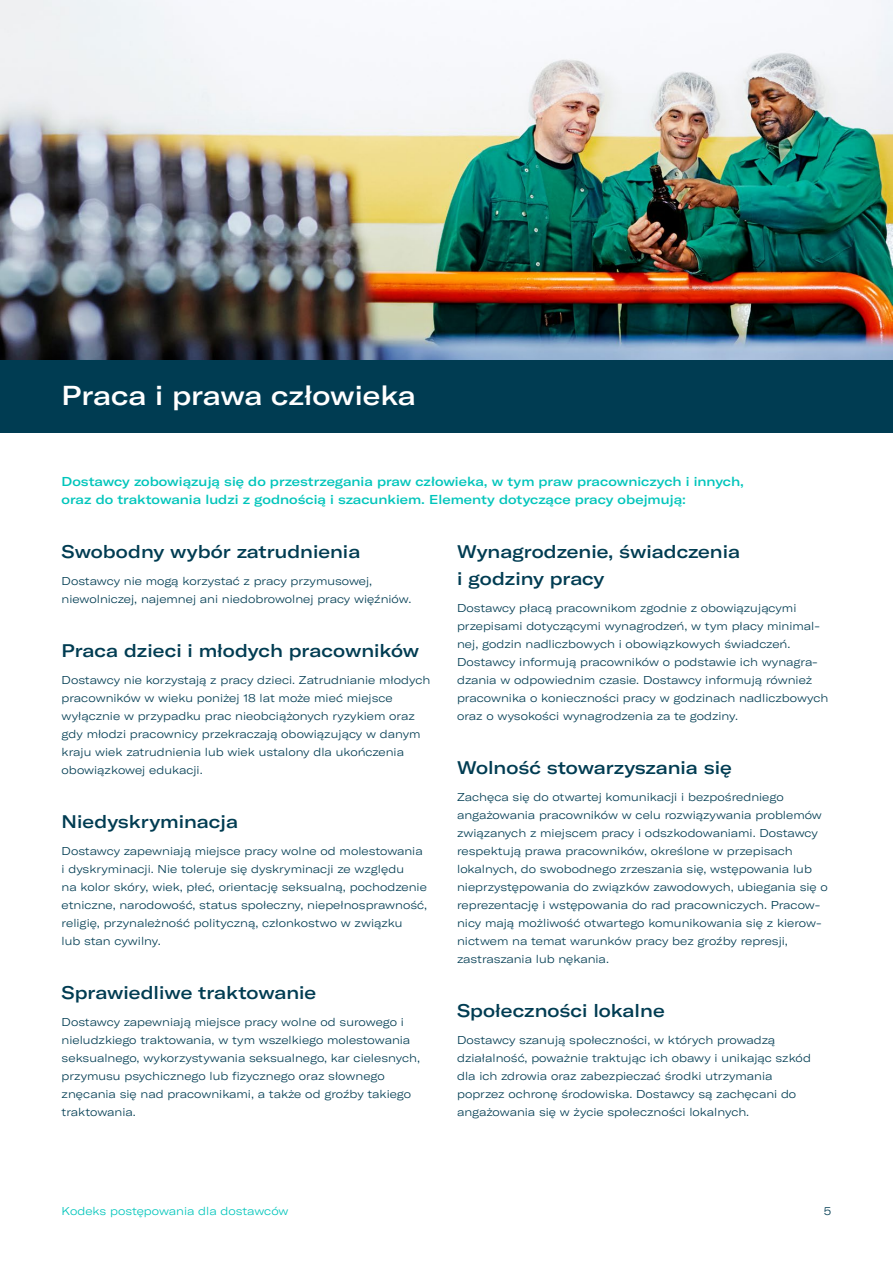
<style>
.page{position:relative;width:893px;height:1263px;background:#fff}
.page>*{position:absolute;margin:0;border:0;box-sizing:border-box;transform-origin:0 0}
.t1{font:500 expanded 27px "GT America";color:#fff}
.t2{font:500 expanded 18px/27px "GT America";color:#003c52}
.t3{font:500 expanded 12.75px/18px "GT America";color:#00c5bb}
.t4{font:300 expanded 11.25px/18px "GT America";color:#003c52}
.t5{font:300 expanded 11.25px "GT America";color:#00c5bb}
</style>
<div class="page">
<img style="left:0;top:0;width:893px;height:360px">
<div style="left:0;top:360px;width:893px;height:72px;background:#003c52"></div>
<h1 class="t1" style="left:62px;top:379px;width:356px">Praca i prawa człowieka</h1>
<p class="t3" style="left:62px;top:472px;width:684px">Dostawcy zobowiązują się do przestrzegania praw człowieka, w tym praw pracowniczych i innych, oraz do traktowania ludzi z godnością i szacunkiem. Elementy dotyczące pracy obejmują:</p>
<h2 class="t2" style="left:62px;top:538px;width:300px">Swobodny wybór zatrudnienia</h2>
<p class="t4" style="left:62px;top:572px;width:351px">Dostawcy nie mogą korzystać z pracy przymusowej, niewolniczej, najemnej ani niedobrowolnej pracy więźniów.</p>
<h2 class="t2" style="left:62px;top:637px;width:359px">Praca dzieci i młodych pracowników</h2>
<p class="t4" style="left:62px;top:671px;width:370px">Dostawcy nie korzystają z pracy dzieci. Zatrudnianie młodych pracowników w wieku poniżej 18 lat może mieć miejsce wyłącznie w przypadku prac nieobciążonych ryzykiem oraz gdy młodzi pracownicy przekraczają obowiązujący w danym kraju wiek zatrudnienia lub wiek ustalony dla ukończenia obowiązkowej edukacji.</p>
<h2 class="t2" style="left:62px;top:808px;width:178px">Niedyskryminacja</h2>
<p class="t4" style="left:62px;top:842px;width:367px">Dostawcy zapewniają miejsce pracy wolne od molestowania i dyskryminacji. Nie toleruje się dyskryminacji ze względu<br>na kolor skóry, wiek, płeć, orientację seksualną, pochodzenie etniczne, narodowość, status społeczny, niepełnosprawność, religię, przynależność polityczną, członkostwo w związku<br>lub stan cywilny.</p>
<h2 class="t2" style="left:62px;top:979px;width:256px">Sprawiedliwe traktowanie</h2>
<p class="t4" style="left:62px;top:1013px;width:360px">Dostawcy zapewniają miejsce pracy wolne od surowego i nieludzkiego traktowania, w tym wszelkiego molestowania seksualnego, wykorzystywania seksualnego, kar cielesnych, przymusu psychicznego lub fizycznego oraz słownego znęcania się nad pracownikami, a także od groźby takiego traktowania.</p>
<h2 class="t2" style="left:457px;top:538px;width:284px">Wynagrodzenie, świadczenia i godziny pracy</h2>
<p class="t4" style="left:457px;top:599px;width:373px">Dostawcy płacą pracownikom zgodnie z obowiązującymi przepisami dotyczącymi wynagrodzeń, w tym płacy minimal&shy;nej, godzin nadliczbowych i obowiązkowych świadczeń.<br>Dostawcy informują pracowników o podstawie ich wynagra&shy;dzania w odpowiednim czasie. Dostawcy informują również pracownika o konieczności pracy w godzinach nadliczbowych oraz o wysokości wynagrodzenia za te godziny.</p>
<h2 class="t2" style="left:457px;top:754px;width:276px">Wolność stowarzyszania się</h2>
<p class="t4" style="left:457px;top:788px;width:372px">Zachęca się do otwartej komunikacji i bezpośredniego angażowania pracowników w celu rozwiązywania problemów związanych z miejscem pracy i odszkodowaniami. Dostawcy respektują prawa pracowników, określone w przepisach lokalnych, do swobodnego zrzeszania się, wstępowania lub nieprzystępowania do związków zawodowych, ubiegania się o reprezentację i wstępowania do rad pracowniczych. Pracow&shy;nicy mają możliwość otwartego komunikowania się z kierow&shy;nictwem na temat warunków pracy bez groźby represji, zastraszania lub nękania.</p>
<h2 class="t2" style="left:457px;top:997px;width:209px">Społeczności lokalne</h2>
<p class="t4" style="left:457px;top:1031px;width:355px">Dostawcy szanują społeczności, w których prowadzą działalność, poważnie traktując ich obawy i unikając szkód dla ich zdrowia oraz zabezpieczać środki utrzymania poprzez ochronę środowiska. Dostawcy są zachęcani do angażowania się w życie społeczności lokalnych.</p>
<p class="t5" style="left:62px;top:1204px;width:228px">Kodeks postępowania dla dostawców</p>
<p class="t4" style="left:824px;top:1202px;width:9px">5</p>
</div>
